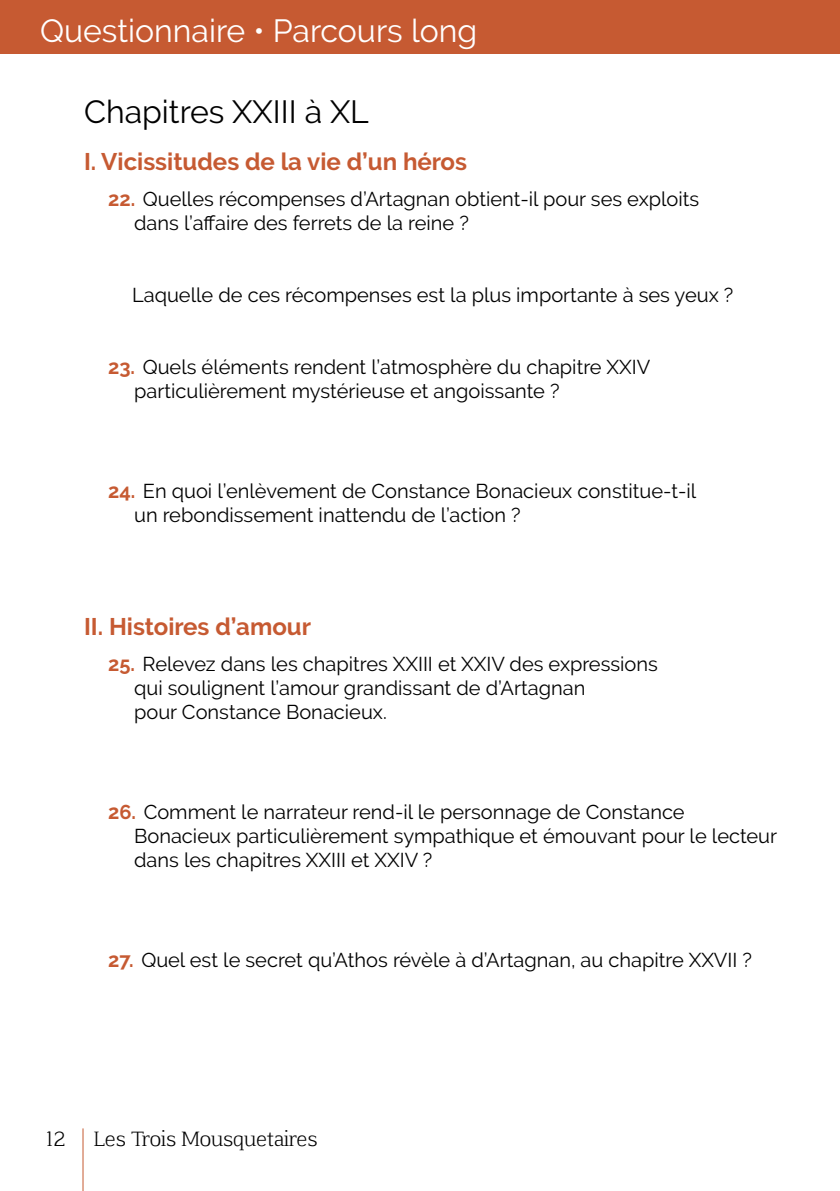
<style>
.page{position:relative;width:840px;height:1191px;background:#fff}
.page>*{position:absolute;margin:0;border:0;box-sizing:border-box;transform-origin:0 0}
.t1{font:32px "Raleway";color:#fff}
.Quest_Gd_Titre{font:32px "Raleway";color:#000}
.Quest_Titre{font:700 24px "Raleway";color:#c65a32}
.Quest_Texte{font:20px/24px "Raleway";color:#000}
.t2{font:20px "Aftaserif";color:#000}
.s1{font-weight:700;color:#c65a32}
</style>
<div class="page">
<hr style="left:82px;top:1128px;width:1px;height:63px;background:#c65a32">
<div style="left:0;top:0;width:839px;height:53px;background:#c65a32"></div>
<h1 class="t1" style="left:40px;top:12px;width:438px">Questionnaire • Parcours long</h1>
<p class="Quest_Gd_Titre" style="left:84px;top:93px;width:286px">Chapitres XXIII à XL</p>
<p class="Quest_Titre" style="left:84px;top:148px;width:384px">I. Vicissitudes de la vie d’un héros</p>
<p class="Quest_Texte" style="left:134px;top:187px;width:566px;text-indent:-26px"><span class="s1">22.</span> Quelles récompenses d’Artagnan obtient-il pour ses exploits dans l’affaire des ferrets de la reine ?</p>
<p class="Quest_Texte" style="left:132px;top:283px;width:602px">Laquelle de ces récompenses est la plus importante à ses yeux ?</p>
<p class="Quest_Texte" style="left:134px;top:355px;width:517px;text-indent:-26px"><span class="s1">23.</span> Quels éléments rendent l’atmosphère du chapitre XXIV particulièrement mystérieuse et angoissante ?</p>
<p class="Quest_Texte" style="left:134px;top:479px;width:563px;text-indent:-26px"><span class="s1">24.</span> En quoi l’enlèvement de Constance Bonacieux constitue-t-il un rebondissement inattendu de l’action ?</p>
<p class="Quest_Titre" style="left:84px;top:612px;width:228px">II. Histoires d’amour</p>
<p class="Quest_Texte" style="left:134px;top:651px;width:525px;text-indent:-26px"><span class="s1">25.</span> Relevez dans les chapitres XXIII et XXIV des expressions qui soulignent l’amour grandissant de d’Artagnan<br>pour Constance Bonacieux.</p>
<p class="Quest_Texte" style="left:134px;top:799px;width:644px;text-indent:-26px"><span class="s1">26.</span> Comment le narrateur rend-il le personnage de Constance<br>Bonacieux particulièrement sympathique et émouvant pour le lecteur dans les chapitres XXIII et XXIV ?</p>
<p class="Quest_Texte" style="left:108px;top:947px;width:645px"><span class="s1">27.</span> Quel est le secret qu’Athos révèle à d’Artagnan, au chapitre XXVII ?</p>
<p class="t2" style="left:45px;top:1126px;width:22px">12</p>
<p class="t2" style="left:94px;top:1126px;width:225px">Les Trois Mousquetaires</p>
</div>
